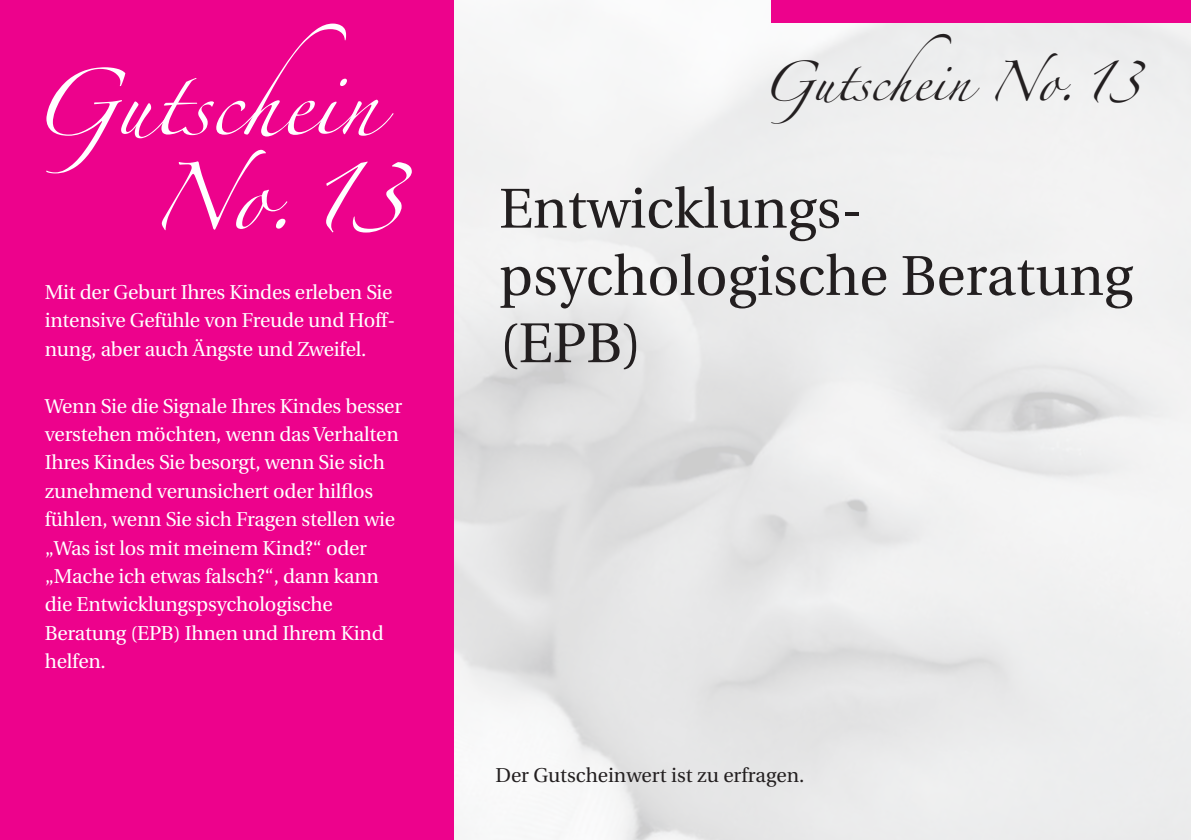
<style>
.page{position:relative;width:1191px;height:840px;background:#fff}
.page>*{position:absolute;margin:0;border:0;box-sizing:border-box;transform-origin:0 0}
.t1{font:60px "Zapfino";color:#fff}
.t2{font:56px/67.2px "Utopia";color:#231f20}
.t3{font:36px "Zapfino";color:#231f20}
.t4{font:20px/28.4px "Utopia";letter-spacing:-.01em;color:#fff}
.t5{font:20px "Utopia";color:#231f20}
</style>
<div class="page">
<div style="left:0;top:0;width:454px;height:839px;background:#ed028c"></div>
<div style="left:771px;top:0;width:420px;height:23px;background:#ed028c"></div>
<p class="t1" style="left:30px;top:78px;width:349px">Gutschein</p>
<p class="t1" style="left:150px;top:172px;width:255px">No. 13</p>
<p class="t4" style="left:45px;top:278px;width:352px">Mit der Geburt Ihres Kindes erleben Sie intensive Gefühle von Freude und Hoff&shy;nung, aber auch Ängste und Zweifel.</p>
<p class="t4" style="left:45px;top:392px;width:359px">Wenn Sie die Signale Ihres Kindes besser verstehen möchten, wenn das Verhalten Ihres Kindes Sie besorgt, wenn Sie sich zunehmend verunsichert oder hilflos fühlen, wenn Sie sich Fragen stellen wie „Was ist los mit meinem Kind?“ oder „Mache ich etwas falsch?“, dann kann die Entwicklungspsychologische Beratung (EPB) Ihnen und Ihrem Kind helfen.</p>
<p class="t3" style="left:761px;top:67px;width:380px">Gutschein No. 13</p>
<p class="t2" style="left:499px;top:176px;width:635px">Entwicklungs&shy;psychologische Beratung</p>
<p class="t2" style="left:499px;top:310px;width:144px">(EPB)</p>
<p class="t5" style="left:495px;top:763px;width:310px">Der Gutscheinwert ist zu erfragen.</p>
</div>
